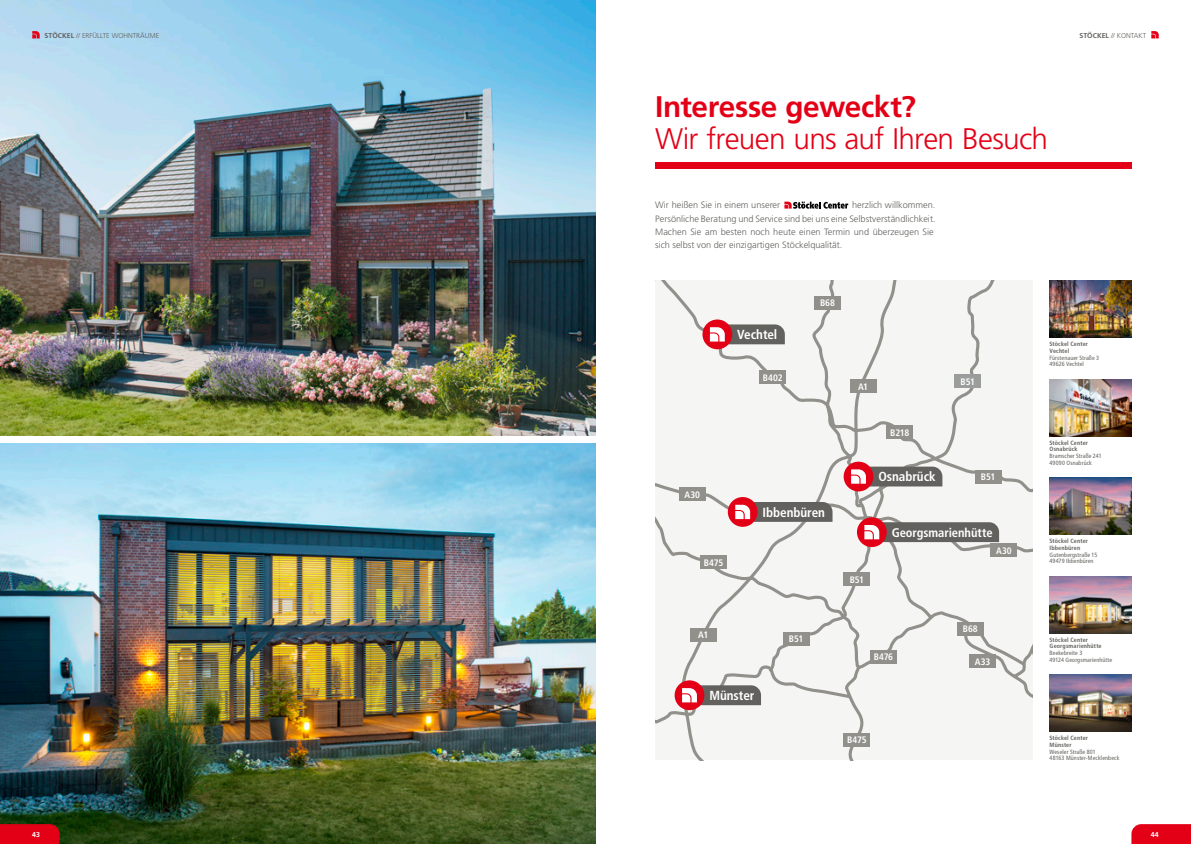
<style>
.page{position:relative;width:1191px;height:844px;background:#fff}
.page>*{position:absolute;margin:0;border:0;box-sizing:border-box;transform-origin:0 0}
.t1{font:300 29.75px "Frutiger LT Pro";letter-spacing:-.025em;color:#e30017}
.t2{font:700 29.75px "Frutiger LT Pro";letter-spacing:-.01em;color:#e30017}
.t3{font:700 condensed 13.12px "Frutiger LT Pro";letter-spacing:-.005em;color:#fff}
.t4{font:700 condensed 12.51px "Frutiger LT Pro";letter-spacing:-.005em;color:#fff}
.t5{font:700 condensed 9.36px "Frutiger LT Pro";letter-spacing:-.01em;color:#fff}
.t6{font:300 9.19px/13.1px "Frutiger LT Pro";color:#62615d}
.t7{font:300 7px "Frutiger LT Pro";color:#62615d}
.t8{font:700 7px "Frutiger LT Pro";color:#fff}
.t9{font:condensed 6.12px/6.6px "Frutiger LT Pro";letter-spacing:.015em;color:#62615d}
.t10{font:700 condensed 6.12px/6.6px "Frutiger LT Pro";letter-spacing:.02em;color:#62615d}
.s1{font-weight:700}
</style>
<div class="page">
<img style="left:0;top:0;width:595px;height:436px">
<img style="left:0;top:443px;width:595px;height:400px">
<svg style="left:0;top:823px;width:60px;height:20px"></svg>
<svg style="left:1131px;top:824px;width:60px;height:19px"></svg>
<svg style="left:1151px;top:31px;width:7px;height:7px"></svg>
<div style="left:655px;top:280px;width:377px;height:480px;background:#f5f5f3"></div>
<div style="left:759px;top:370px;width:27px;height:14px;background:#92908b"></div>
<div style="left:886px;top:425px;width:27px;height:13px;background:#92908b"></div>
<div style="left:700px;top:555px;width:27px;height:13px;background:#92908b"></div>
<div style="left:843px;top:732px;width:27px;height:14px;background:#92908b"></div>
<div style="left:870px;top:650px;width:27px;height:13px;background:#92908b"></div>
<div style="left:814px;top:296px;width:27px;height:13px;background:#92908b"></div>
<div style="left:974px;top:470px;width:27px;height:13px;background:#92908b"></div>
<div style="left:954px;top:374px;width:27px;height:14px;background:#9b9c9c"></div>
<div style="left:843px;top:572px;width:27px;height:14px;background:#92908b"></div>
<div style="left:957px;top:622px;width:26px;height:13px;background:#92908b"></div>
<div style="left:782px;top:632px;width:27px;height:13px;background:#92908b"></div>
<div style="left:679px;top:487px;width:26px;height:14px;background:#92908b"></div>
<div style="left:990px;top:543px;width:27px;height:13px;background:#92908b"></div>
<div style="left:969px;top:654px;width:27px;height:13px;background:#92908b"></div>
<div style="left:690px;top:627px;width:26px;height:14px;background:#92908b"></div>
<div style="left:849px;top:379px;width:27px;height:13px;background:#92908b"></div>
<div style="left:655px;top:162px;width:476px;height:7px;background:#e30017"></div>
<svg style="left:784px;top:201px;width:64px;height:7px"></svg>
<img style="left:1049px;top:674px;width:82px;height:57px">
<img style="left:1049px;top:576px;width:82px;height:57px">
<img style="left:1049px;top:477px;width:82px;height:57px">
<img style="left:1049px;top:379px;width:82px;height:57px">
<img style="left:1049px;top:280px;width:82px;height:58px">
<svg style="left:702px;top:319px;width:30px;height:30px"></svg>
<svg style="left:710px;top:324px;width:75px;height:20px"></svg>
<div style="left:728px;top:497px;width:29px;height:29px;background:#e30017;border-radius:50%"></div>
<svg style="left:735px;top:502px;width:97px;height:19px;background:#826565"></svg>
<div style="left:857px;top:517px;width:29px;height:30px;background:#e30017;border-radius:50%"></div>
<svg style="left:864px;top:522px;width:135px;height:20px;background:#7b6564"></svg>
<div style="left:843px;top:461px;width:30px;height:30px;background:#e30017;border-radius:50%"></div>
<svg style="left:851px;top:466px;width:91px;height:20px;background:#876868"></svg>
<div style="left:674px;top:680px;width:30px;height:30px;background:#e30017;border-radius:50%"></div>
<svg style="left:682px;top:685px;width:79px;height:20px;background:#8b6869"></svg>
<svg style="left:32px;top:31px;width:8px;height:7px"></svg>
<p class="t7" style="left:45px;top:31px;width:116px"><span class="s1">STÖCKEL</span> // ERFÜLLTE WOHNTRÄUME</p>
<h1 class="t2" style="left:655px;top:89px;width:262px">Interesse geweckt?</h1>
<h1 class="t1" style="left:655px;top:122px;width:394px">Wir freuen uns auf Ihren Besuch</h1>
<p class="t6" style="left:655px;top:199px;width:127px">Wir heißen Sie in einem unserer</p>
<p class="t6" style="left:655px;top:199px;width:282px;text-indent:197px">herzlich willkommen.<br>Persönliche Beratung und Service sind bei uns eine Selbstverständlichkeit.<br>Machen Sie am besten noch heute einen Termin und überzeugen Sie sich selbst von der einzigartigen Stöckelqualität.</p>
<h2 class="t3" style="left:737px;top:327px;width:42px">Vechtel</h2>
<p class="t5" style="left:820px;top:297px;width:17px">B68</p>
<p class="t7" style="left:1079px;top:31px;width:68px"><span class="s1">STÖCKEL</span> // KONTAKT</p>
<p class="t5" style="left:763px;top:372px;width:21px">B402</p>
<p class="t5" style="left:684px;top:489px;width:17px">A30</p>
<p class="t5" style="left:704px;top:556px;width:21px">B475</p>
<h2 class="t3" style="left:762px;top:504px;width:64px">Ibbenbüren</h2>
<p class="t5" style="left:698px;top:629px;width:11px">A1</p>
<h2 class="t3" style="left:709px;top:687px;width:47px">Münster</h2>
<p class="t5" style="left:789px;top:633px;width:16px">B51</p>
<p class="t5" style="left:858px;top:381px;width:11px">A1</p>
<p class="t5" style="left:890px;top:426px;width:21px">B218</p>
<h2 class="t3" style="left:878px;top:469px;width:59px">Osnabrück</h2>
<p class="t5" style="left:960px;top:376px;width:16px">B51</p>
<p class="t5" style="left:981px;top:471px;width:16px">B51</p>
<p class="t5" style="left:849px;top:574px;width:16px">B51</p>
<h3 class="t4" style="left:891px;top:525px;width:102px">Georgsmarienhütte</h3>
<p class="t5" style="left:996px;top:544px;width:17px">A30</p>
<p class="t5" style="left:874px;top:651px;width:21px">B476</p>
<p class="t5" style="left:963px;top:623px;width:17px">B68</p>
<p class="t5" style="left:974px;top:655px;width:17px">A33</p>
<p class="t5" style="left:847px;top:734px;width:21px">B475</p>
<p class="t10" style="left:1049px;top:341px;width:40px">Stöckel Center<br>Vechtel</p>
<p class="t9" style="left:1049px;top:354px;width:51px">Fürstenauer Straße 3<br>49626 Vechtel</p>
<p class="t10" style="left:1049px;top:439px;width:40px">Stöckel Center<br>Osnabrück</p>
<p class="t9" style="left:1049px;top:452px;width:54px">Bramscher Straße 241<br>49090 Osnabrück</p>
<p class="t10" style="left:1049px;top:538px;width:40px">Stöckel Center<br>Ibbenbüren</p>
<p class="t9" style="left:1049px;top:551px;width:49px">Gutenbergstraße 15<br>49479 Ibbenbüren</p>
<p class="t10" style="left:1049px;top:636px;width:54px">Stöckel Center<br>Georgsmarienhütte</p>
<p class="t9" style="left:1049px;top:649px;width:64px">Beekebreite 3<br>49124 Georgsmarienhütte</p>
<p class="t10" style="left:1049px;top:734px;width:40px">Stöckel Center<br>Münster</p>
<p class="t9" style="left:1049px;top:748px;width:71px">Weseler Straße 801<br>48163 Münster-Mecklenbeck</p>
<p class="t8" style="left:32px;top:829px;width:9px">43</p>
<p class="t8" style="left:1151px;top:829px;width:9px">44</p>
</div>
